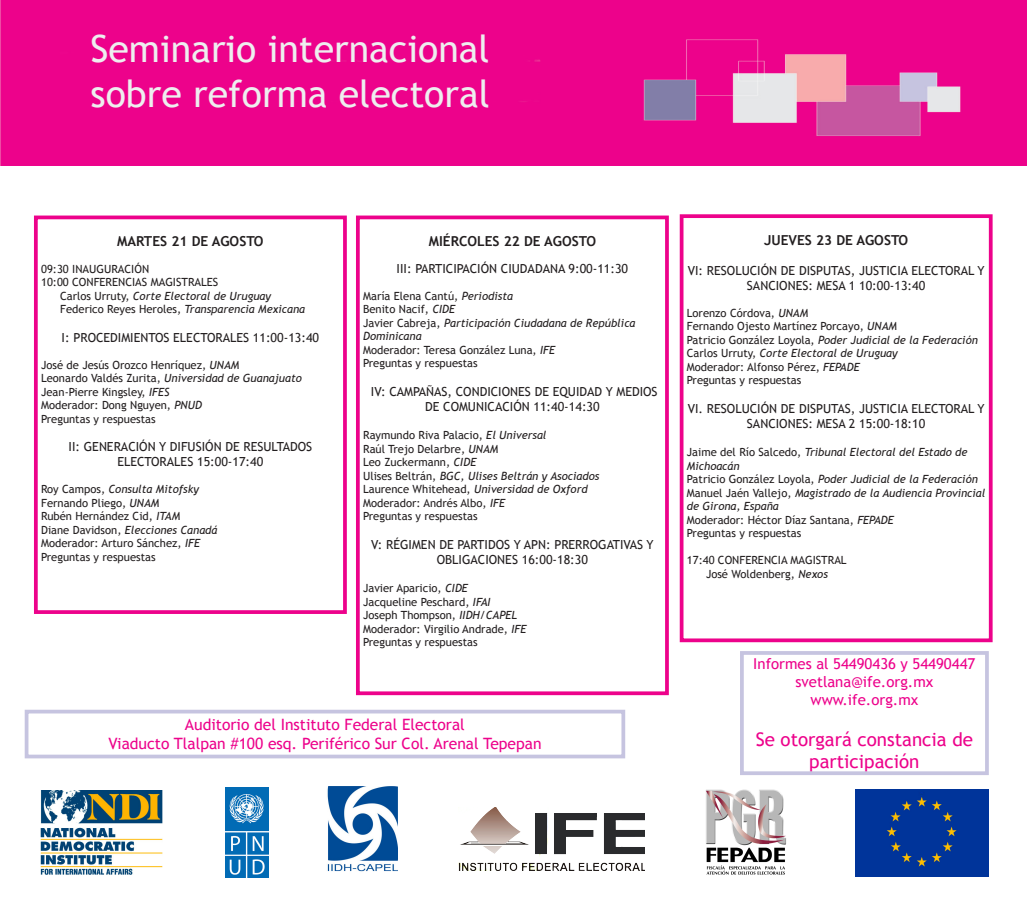
<style>
.page{position:relative;width:1027px;height:914px;background:#fff}
.page>*{position:absolute;margin:0;border:0;box-sizing:border-box;transform-origin:0 0}
.t1{font:37.5px "Trebuchet MS";color:#eeeeef}
.t2{font:18.75px/22.5px "Trebuchet MS";color:#ed028b;text-align:center}
.t3{font:15.62px "Trebuchet MS";color:#ed028b}
.t4{font:15px "Trebuchet MS";color:#ed028b}
.t5{font:700 13.75px "Trebuchet MS";color:#231f20}
.t6{font:12.5px/15px "Trebuchet MS";color:#231f20;text-align:center}
.t7{font:11.25px "Trebuchet MS";color:#231f20}
.t8{font:italic 11.25px "Trebuchet MS";color:#231f20}
.s1{font-style:normal}
.s2{font-style:italic}
</style>
<div class="page">
<img style="left:0;top:0;width:1026px;height:165px">
<img style="left:458px;top:808px;width:186px;height:62px">
<img style="left:226px;top:787px;width:43px;height:90px">
<div style="left:855px;top:789px;width:133px;height:88px;background:#00349a"></div>
<div style="left:25px;top:710px;width:600px;height:48px;border:4px solid #c6c4e0"></div>
<img style="left:327px;top:787px;width:70px;height:85px">
<div style="left:34px;top:216px;width:313px;height:398px;border:4px solid #ed028b"></div>
<div style="left:356px;top:216px;width:313px;height:479px;border:4px solid #ed028b"></div>
<div style="left:679px;top:214px;width:313px;height:428px;border:4px solid #ed028b"></div>
<img style="left:705px;top:789px;width:81px;height:86px">
<img style="left:40px;top:790px;width:123px;height:85px">
<div style="left:740px;top:651px;width:248px;height:124px;border:4px solid #c6c4e0"></div>
<p class="t1" style="left:90px;top:26px;width:400px">Seminario internacional</p>
<p class="t1" style="left:90px;top:71px;width:401px">sobre reforma electoral</p>
<p class="t5" style="left:117px;top:232px;width:148px">MARTES 21 DE AGOSTO</p>
<p class="t7" style="left:41px;top:262px;width:110px">09:30 INAUGURACIÓN</p>
<p class="t7" style="left:41px;top:276px;width:179px">10:00 CONFERENCIAS MAGISTRALES</p>
<p class="t8" style="left:60px;top:289px;width:212px"><span class="s1">Carlos Urruty,</span> Corte Electoral de Uruguay</p>
<p class="t7" style="left:60px;top:303px;width:246px">Federico Reyes Heroles, <span class="s2">Transparencia Mexicana</span></p>
<p class="t6" style="left:62px;top:330px;width:259px">I: PROCEDIMIENTOS ELECTORALES 11:00-13:40</p>
<p class="t7" style="left:41px;top:358px;width:200px">José de Jesús Orozco Henríquez, <span class="s2">UNAM</span></p>
<p class="t8" style="left:41px;top:372px;width:262px"><span class="s1">Leonardo Valdés Zurita,</span> Universidad de Guanajuato</p>
<p class="t7" style="left:41px;top:385px;width:130px">Jean-Pierre Kingsley, <span class="s2">IFES</span></p>
<p class="t7" style="left:41px;top:399px;width:162px">Moderador: Dong Nguyen, <span class="s2">PNUD</span></p>
<p class="t7" style="left:41px;top:412px;width:116px">Preguntas y respuestas</p>
<p class="t6" style="left:69px;top:440px;width:245px">II: GENERACIÓN Y DIFUSIÓN DE RESULTADOS<br>ELECTORALES 15:00-17:40</p>
<p class="t8" style="left:41px;top:483px;width:159px"><span class="s1">Roy Campos,</span> Consulta Mitofsky</p>
<p class="t7" style="left:41px;top:496px;width:120px">Fernando Pliego, <span class="s2">UNAM</span></p>
<p class="t7" style="left:41px;top:510px;width:141px">Rubén Hernández Cid, <span class="s2">ITAM</span></p>
<p class="t8" style="left:41px;top:523px;width:178px"><span class="s1">Diane Davidson,</span> Elecciones Canadá</p>
<p class="t7" style="left:41px;top:537px;width:160px">Moderador: Arturo Sánchez, <span class="s2">IFE</span></p>
<p class="t7" style="left:41px;top:550px;width:116px">Preguntas y respuestas</p>
<p class="t5" style="left:429px;top:232px;width:169px">MIÉRCOLES 22 DE AGOSTO</p>
<p class="t6" style="left:396px;top:261px;width:233px">III: PARTICIPACIÓN CIUDADANA 9:00-11:30</p>
<p class="t7" style="left:363px;top:289px;width:151px">María Elena Cantú, <span class="s2">Periodista</span></p>
<p class="t7" style="left:363px;top:303px;width:94px">Benito Nacif, <span class="s2">CIDE</span></p>
<p class="t8" style="left:363px;top:316px;width:274px"><span class="s1">Javier Cabreja,</span> Participación Ciudadana de República</p>
<p class="t8" style="left:363px;top:330px;width:60px">Dominicana</p>
<p class="t7" style="left:363px;top:343px;width:194px">Moderador: Teresa González Luna, <span class="s2">IFE</span></p>
<p class="t7" style="left:363px;top:357px;width:116px">Preguntas y respuestas</p>
<p class="t6" style="left:371px;top:384px;width:288px">IV: CAMPAÑAS, CONDICIONES DE EQUIDAD Y MEDIOS<br>DE COMUNICACIÓN 11:40-14:30</p>
<p class="t7" style="left:363px;top:429px;width:185px">Raymundo Riva Palacio, <span class="s2">El Universal</span></p>
<p class="t7" style="left:363px;top:442px;width:137px">Raúl Trejo Delarbre, <span class="s2">UNAM</span></p>
<p class="t7" style="left:363px;top:456px;width:115px">Leo Zuckermann, <span class="s2">CIDE</span></p>
<p class="t8" style="left:363px;top:469px;width:238px"><span class="s1">Ulises Beltrán,</span> BGC, Ulises Beltrán y Asociados</p>
<p class="t8" style="left:363px;top:483px;width:226px"><span class="s1">Laurence Whitehead,</span> Universidad de Oxford</p>
<p class="t7" style="left:363px;top:496px;width:144px">Moderador: Andrés Albo, <span class="s2">IFE</span></p>
<p class="t7" style="left:363px;top:510px;width:116px">Preguntas y respuestas</p>
<p class="t6" style="left:371px;top:537px;width:284px">V: RÉGIMEN DE PARTIDOS Y APN: PRERROGATIVAS Y<br>OBLIGACIONES 16:00-18:30</p>
<p class="t7" style="left:363px;top:582px;width:106px">Javier Aparicio, <span class="s2">CIDE</span></p>
<p class="t7" style="left:363px;top:595px;width:129px">Jacqueline Peschard, <span class="s2">IFAI</span></p>
<p class="t7" style="left:363px;top:609px;width:156px">Joseph Thompson, <span class="s2">IIDH/CAPEL</span></p>
<p class="t7" style="left:363px;top:622px;width:165px">Moderador: Virgilio Andrade, <span class="s2">IFE</span></p>
<p class="t7" style="left:363px;top:636px;width:116px">Preguntas y respuestas</p>
<p class="t3" style="left:185px;top:716px;width:281px">Auditorio del Instituto Federal Electoral</p>
<p class="t3" style="left:108px;top:734px;width:434px">Viaducto Tlalpan #100 esq. Periférico Sur Col. Arenal Tepepan</p>
<p class="t5" style="left:764px;top:231px;width:146px">JUEVES 23 DE AGOSTO</p>
<p class="t6" style="left:687px;top:263px;width:298px">VI: RESOLUCIÓN DE DISPUTAS, JUSTICIA ELECTORAL Y<br>SANCIONES: MESA 1 10:00-13:40</p>
<p class="t7" style="left:687px;top:306px;width:123px">Lorenzo Córdova, <span class="s2">UNAM</span></p>
<p class="t7" style="left:687px;top:320px;width:212px">Fernando Ojesto Martínez Porcayo, <span class="s2">UNAM</span></p>
<p class="t8" style="left:687px;top:333px;width:292px"><span class="s1">Patricio González Loyola,</span> Poder Judicial de la Federación</p>
<p class="t8" style="left:687px;top:347px;width:212px"><span class="s1">Carlos Urruty,</span> Corte Electoral de Uruguay</p>
<p class="t7" style="left:687px;top:360px;width:174px">Moderador: Alfonso Pérez, <span class="s2">FEPADE</span></p>
<p class="t7" style="left:687px;top:374px;width:116px">Preguntas y respuestas</p>
<p class="t6" style="left:687px;top:401px;width:298px">VI. RESOLUCIÓN DE DISPUTAS, JUSTICIA ELECTORAL Y<br>SANCIONES: MESA 2 15:00-18:10</p>
<p class="t8" style="left:687px;top:446px;width:282px"><span class="s1">Jaime del Río Salcedo,</span> Tribunal Electoral del Estado de</p>
<p class="t8" style="left:687px;top:459px;width:54px">Michoacán</p>
<p class="t8" style="left:687px;top:473px;width:292px"><span class="s1">Patricio González Loyola,</span> Poder Judicial de la Federación</p>
<p class="t8" style="left:687px;top:486px;width:300px"><span class="s1">Manuel Jaén Vallejo,</span> Magistrado de la Audiencia Provincial</p>
<p class="t8" style="left:687px;top:500px;width:93px">de Girona, España</p>
<p class="t7" style="left:687px;top:513px;width:208px">Moderador: Héctor Díaz Santana, <span class="s2">FEPADE</span></p>
<p class="t7" style="left:687px;top:527px;width:116px">Preguntas y respuestas</p>
<p class="t7" style="left:687px;top:554px;width:161px">17:40 CONFERENCIA MAGISTRAL</p>
<p class="t7" style="left:706px;top:567px;width:123px">José Woldenberg, <span class="s2">Nexos</span></p>
<p class="t4" style="left:753px;top:655px;width:224px">Informes al 54490436 y 54490447</p>
<p class="t4" style="left:795px;top:673px;width:139px">svetlana@ife.org.mx</p>
<p class="t4" style="left:810px;top:691px;width:109px">www.ife.org.mx</p>
<p class="t2" style="left:755px;top:728px;width:219px">Se otorgará constancia de participación</p>
</div>
